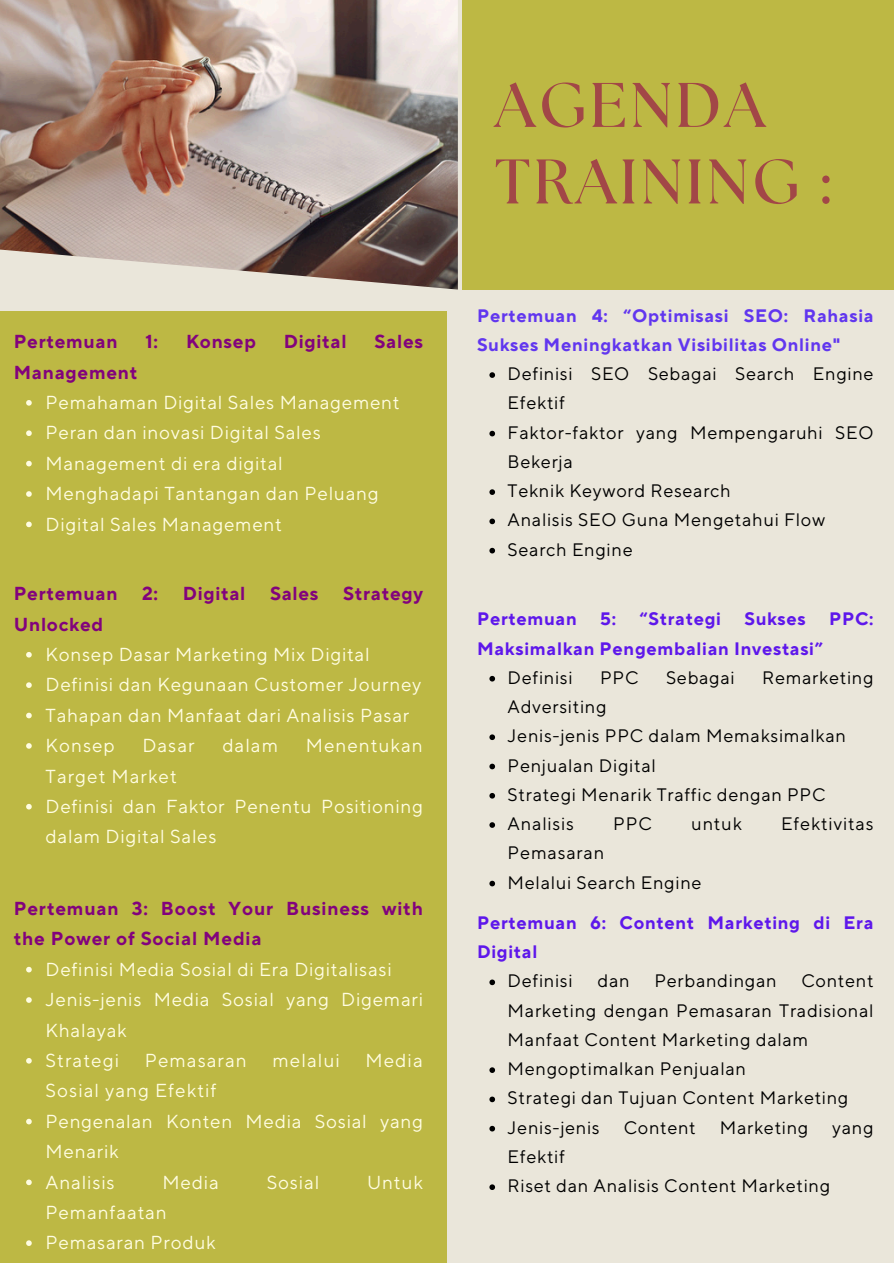
<style>
.page{position:relative;width:894px;height:1264px;background:#fff}
.page>*{position:absolute;margin:0;border:0;box-sizing:border-box;transform-origin:0 0}
.t1{font:700 62.85px/76.5px "The Seasons";letter-spacing:.055em;color:#a24747}
.t2{font:18.75px/30.3px "TT Norms Pro";letter-spacing:.04em;color:#fffde1}
.t3{font:700 18.75px/30.3px "TT Norms Pro";letter-spacing:.04em;color:#82027d}
.t4{font:18.75px "TT Norms Pro";letter-spacing:.06em;color:#fffde1}
.t5{font:18px/29.2px "TT Norms Pro";letter-spacing:.04em;color:#000}
.t6{font:700 18px/29.2px "TT Norms Pro";letter-spacing:.04em;color:#5e17eb}
.t7{font:700 18px/29.2px "TT Norms Pro";letter-spacing:.04em;color:#6136ef}
</style>
<div class="page">
<div style="left:0;top:0;width:892px;height:1262px;background:#eae6da"></div>
<img style="left:0;top:0;width:458px;height:289px">
<div style="left:0;top:311px;width:446px;height:952px;background:#bdb844"></div>
<div style="left:462px;top:0;width:430px;height:289px;background:#bdb844"></div>
<svg style="left:26px;top:400px;width:6px;height:6px"></svg>
<svg style="left:26px;top:430px;width:6px;height:6px"></svg>
<svg style="left:26px;top:461px;width:6px;height:5px"></svg>
<svg style="left:26px;top:491px;width:6px;height:6px"></svg>
<svg style="left:26px;top:521px;width:6px;height:6px"></svg>
<svg style="left:26px;top:652px;width:6px;height:6px"></svg>
<svg style="left:26px;top:682px;width:6px;height:6px"></svg>
<svg style="left:26px;top:712px;width:6px;height:7px"></svg>
<svg style="left:26px;top:743px;width:6px;height:6px"></svg>
<svg style="left:26px;top:804px;width:6px;height:6px"></svg>
<svg style="left:26px;top:966px;width:6px;height:7px"></svg>
<svg style="left:26px;top:997px;width:6px;height:6px"></svg>
<svg style="left:26px;top:1058px;width:6px;height:6px"></svg>
<svg style="left:26px;top:1118px;width:6px;height:7px"></svg>
<svg style="left:26px;top:1179px;width:6px;height:6px"></svg>
<svg style="left:26px;top:1240px;width:6px;height:5px"></svg>
<svg style="left:489px;top:372px;width:6px;height:6px"></svg>
<svg style="left:489px;top:431px;width:6px;height:6px"></svg>
<svg style="left:489px;top:489px;width:6px;height:6px"></svg>
<svg style="left:489px;top:518px;width:6px;height:7px"></svg>
<svg style="left:489px;top:548px;width:6px;height:5px"></svg>
<svg style="left:489px;top:979px;width:6px;height:7px"></svg>
<svg style="left:489px;top:1067px;width:6px;height:5px"></svg>
<svg style="left:489px;top:1096px;width:6px;height:7px"></svg>
<svg style="left:489px;top:1125px;width:6px;height:7px"></svg>
<svg style="left:489px;top:1184px;width:6px;height:5px"></svg>
<svg style="left:489px;top:676px;width:6px;height:6px"></svg>
<svg style="left:489px;top:734px;width:6px;height:7px"></svg>
<svg style="left:489px;top:763px;width:6px;height:6px"></svg>
<svg style="left:489px;top:793px;width:6px;height:6px"></svg>
<svg style="left:489px;top:822px;width:6px;height:5px"></svg>
<svg style="left:489px;top:880px;width:6px;height:6px"></svg>
<p class="t3" style="left:14px;top:327px;width:105px">Pertemuan</p>
<p class="t3" style="left:145px;top:327px;width:14px">1:</p>
<p class="t3" style="left:186px;top:327px;width:71px">Konsep</p>
<p class="t3" style="left:284px;top:327px;width:64px">Digital</p>
<p class="t3" style="left:374px;top:327px;width:50px">Sales</p>
<p class="t3" style="left:14px;top:357px;width:125px">Management</p>
<h2 class="t2" style="left:46px;top:388px;width:355px">Pemahaman Digital Sales Management</h2>
<p class="t2" style="left:46px;top:418px;width:276px">Peran dan inovasi Digital Sales</p>
<p class="t2" style="left:46px;top:449px;width:238px">Management di era digital</p>
<p class="t2" style="left:46px;top:479px;width:334px">Menghadapi Tantangan dan Peluang</p>
<p class="t2" style="left:46px;top:509px;width:238px">Digital Sales Management</p>
<p class="t3" style="left:14px;top:579px;width:105px">Pertemuan</p>
<p class="t3" style="left:142px;top:579px;width:18px">2:</p>
<p class="t3" style="left:183px;top:579px;width:64px">Digital</p>
<p class="t3" style="left:270px;top:579px;width:50px">Sales</p>
<p class="t3" style="left:343px;top:579px;width:81px">Strategy</p>
<p class="t3" style="left:14px;top:609px;width:91px">Unlocked</p>
<h2 class="t2" style="left:46px;top:640px;width:325px">Konsep Dasar Marketing Mix Digital</h2>
<p class="t2" style="left:46px;top:670px;width:377px">Definisi dan Kegunaan Customer Journey</p>
<p class="t2" style="left:46px;top:700px;width:365px">Tahapan dan Manfaat dari Analisis Pasar</p>
<p class="t2" style="left:46px;top:731px;width:71px">Konsep</p>
<p class="t2" style="left:142px;top:731px;width:54px">Dasar</p>
<p class="t2" style="left:222px;top:731px;width:57px">dalam</p>
<p class="t2" style="left:306px;top:731px;width:118px">Menentukan</p>
<p class="t2" style="left:46px;top:761px;width:133px">Target Market</p>
<p class="t2" style="left:46px;top:792px;width:379px">Definisi dan Faktor Penentu Positioning dalam Digital Sales</p>
<p class="t3" style="left:14px;top:894px;width:410px">Pertemuan 3: Boost Your Business with the Power of Social Media</p>
<h2 class="t2" style="left:46px;top:954px;width:347px">Definisi Media Sosial di Era Digitalisasi</h2>
<p class="t2" style="left:46px;top:985px;width:379px">Jenis-jenis Media Sosial yang Digemari<br>Khalayak</p>
<p class="t4" style="left:46px;top:1049px;width:75px">Strategi</p>
<p class="t4" style="left:145px;top:1049px;width:104px">Pemasaran</p>
<p class="t4" style="left:272px;top:1049px;width:69px">melalui</p>
<p class="t2" style="left:365px;top:1046px;width:59px">Media</p>
<p class="t4" style="left:46px;top:1079px;width:172px">Sosial yang Efektif</p>
<p class="t2" style="left:46px;top:1106px;width:379px">Pengenalan Konten Media Sosial yang<br>Menarik</p>
<p class="t2" style="left:46px;top:1167px;width:70px">Analisis</p>
<p class="t2" style="left:162px;top:1167px;width:58px">Media</p>
<p class="t2" style="left:266px;top:1167px;width:54px">Sosial</p>
<p class="t2" style="left:367px;top:1167px;width:57px">Untuk</p>
<p class="t2" style="left:46px;top:1197px;width:123px">Pemanfaatan</p>
<p class="t2" style="left:46px;top:1228px;width:171px">Pemasaran Produk</p>
<h1 class="t1" style="left:494px;top:70px;width:336px">AGENDA<br>TRAINING :</h1>
<p class="t7" style="left:477px;top:301px;width:398px">Pertemuan 4: “Optimisasi SEO: Rahasia<br>Sukses Meningkatkan Visibilitas Online"</p>
<h2 class="t5" style="left:507px;top:360px;width:367px">Definisi SEO Sebagai Search Engine<br>Efektif</h2>
<p class="t5" style="left:507px;top:418px;width:367px">Faktor-faktor yang Mempengaruhi SEO<br>Bekerja</p>
<p class="t5" style="left:507px;top:477px;width:225px">Teknik Keyword Research</p>
<p class="t5" style="left:507px;top:506px;width:319px">Analisis SEO Guna Mengetahui Flow</p>
<p class="t5" style="left:507px;top:535px;width:126px">Search Engine</p>
<p class="t6" style="left:477px;top:605px;width:101px">Pertemuan</p>
<p class="t6" style="left:600px;top:605px;width:17px">5:</p>
<p class="t6" style="left:639px;top:605px;width:83px">“Strategi</p>
<p class="t6" style="left:744px;top:605px;width:63px">Sukses</p>
<p class="t6" style="left:828px;top:605px;width:46px">PPC:</p>
<p class="t6" style="left:477px;top:634px;width:347px">Maksimalkan Pengembalian Investasi”</p>
<p class="t5" style="left:507px;top:663px;width:66px">Definisi</p>
<p class="t5" style="left:600px;top:663px;width:40px">PPC</p>
<p class="t5" style="left:666px;top:663px;width:70px">Sebagai</p>
<p class="t5" style="left:762px;top:663px;width:113px">Remarketing</p>
<p class="t5" style="left:507px;top:692px;width:100px">Adversiting</p>
<h2 class="t5" style="left:507px;top:722px;width:339px">Jenis-jenis PPC dalam Memaksimalkan</h2>
<p class="t5" style="left:507px;top:751px;width:149px">Penjualan Digital</p>
<p class="t5" style="left:507px;top:780px;width:319px">Strategi Menarik Traffic dengan PPC</p>
<p class="t5" style="left:507px;top:809px;width:68px">Analisis</p>
<p class="t5" style="left:613px;top:809px;width:40px">PPC</p>
<p class="t5" style="left:691px;top:809px;width:52px">untuk</p>
<p class="t5" style="left:781px;top:809px;width:94px">Efektivitas</p>
<p class="t5" style="left:507px;top:839px;width:98px">Pemasaran</p>
<p class="t5" style="left:507px;top:868px;width:195px">Melalui Search Engine</p>
<p class="t6" style="left:477px;top:908px;width:398px">Pertemuan 6: Content Marketing di Era<br>Digital</p>
<h2 class="t5" style="left:507px;top:967px;width:66px">Definisi</h2>
<h2 class="t5" style="left:597px;top:967px;width:34px">dan</h2>
<h2 class="t5" style="left:654px;top:967px;width:124px">Perbandingan</h2>
<h2 class="t5" style="left:507px;top:967px;width:367px;text-align:justify;text-indent:294px">Content Marketing dengan Pemasaran Tradisional Manfaat Content Marketing dalam</h2>
<p class="t5" style="left:507px;top:1054px;width:240px">Mengoptimalkan Penjualan</p>
<p class="t5" style="left:507px;top:1084px;width:342px">Strategi dan Tujuan Content Marketing</p>
<p class="t5" style="left:507px;top:1113px;width:93px">Jenis-jenis</p>
<p class="t5" style="left:623px;top:1113px;width:74px">Content</p>
<p class="t5" style="left:719px;top:1113px;width:90px">Marketing</p>
<p class="t5" style="left:832px;top:1113px;width:43px">yang</p>
<p class="t5" style="left:507px;top:1142px;width:59px">Efektif</p>
<p class="t5" style="left:507px;top:1171px;width:324px">Riset dan Analisis Content Marketing</p>
</div>
